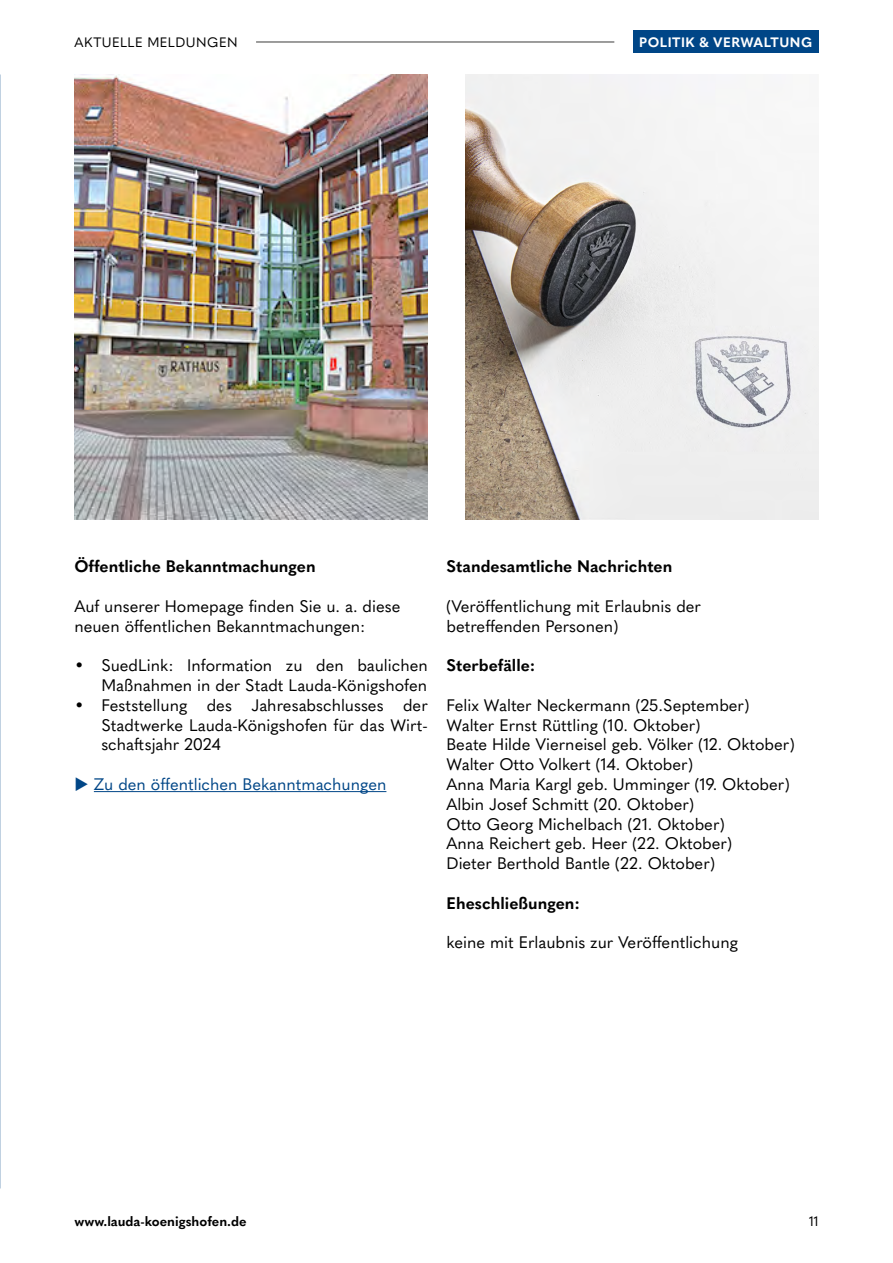
<style>
.page{position:relative;width:893px;height:1263px;background:#fff}
.page>*{position:absolute;margin:0;border:0;box-sizing:border-box;transform-origin:0 0}
.t1{font:16.5px/19.8px "Quasimoda";color:#000}
.t2{font:700 16.5px "Quasimoda";color:#000}
.t3{font:16.5px "Quasimoda";color:#004687}
.t4{font:700 13.5px "Quasimoda";color:#000}
.t5{font:13.5px "Quasimoda";letter-spacing:.04em;color:#000}
.t6{font:700 13.5px "Quasimoda";letter-spacing:.035em;color:#fff}
</style>
<div class="page">
<img style="left:74px;top:74px;width:354px;height:445px">
<img style="left:465px;top:74px;width:354px;height:445px">
<hr style="left:94px;top:791px;width:292px;height:1px;background:#004687">
<div style="left:633px;top:31px;width:186px;height:22px;background:#004687"></div>
<hr style="left:256px;top:42px;width:358px;height:1px;background:#3c3c3b">
<p class="t5" style="left:74px;top:32px;width:165px">AKTUELLE MELDUNGEN</p>
<p class="t6" style="left:639px;top:32px;width:174px">POLITIK &amp; VERWALTUNG</p>
<p class="t2" style="left:74px;top:553px;width:243px">Öffentliche Bekanntmachungen</p>
<p class="t1" style="left:74px;top:595px;width:328px">Auf unserer Homepage finden Sie u. a. diese neuen öffentlichen Bekanntmachungen:</p>
<p class="t1" style="left:74px;top:654px;width:355px;text-align:right">• SuedLink: Information zu den baulichen<br>Maßnahmen in der Stadt Lauda-Königshofen</p>
<p class="t1" style="left:101px;top:694px;width:328px;text-align:justify;text-indent:-27px">• Feststellung des Jahresabschlusses der Stadtwerke Lauda-Königshofen für das Wirt&shy;schaftsjahr 2024</p>
<p class="t3" style="left:74px;top:771px;width:313px">◆ Zu den öffentlichen Bekanntmachungen</p>
<p class="t2" style="left:446px;top:553px;width:227px">Standesamtliche Nachrichten</p>
<p class="t1" style="left:446px;top:595px;width:256px">(Veröffentlichung mit Erlaubnis der betreffenden Personen)</p>
<p class="t2" style="left:446px;top:652px;width:90px">Sterbefälle:</p>
<p class="t1" style="left:446px;top:694px;width:350px">Felix Walter Neckermann (25.September)<br>Walter Ernst Rüttling (10. Oktober)<br>Beate Hilde Vierneisel geb. Völker (12. Oktober)<br>Walter Otto Volkert (14. Oktober)<br>Anna Maria Kargl geb. Umminger (19. Oktober)<br>Albin Josef Schmitt (20. Oktober)<br>Otto Georg Michelbach (21. Oktober)<br>Anna Reichert geb. Heer (22. Oktober)<br>Dieter Berthold Bantle (22. Oktober)</p>
<p class="t2" style="left:446px;top:890px;width:135px">Eheschließungen:</p>
<p class="t1" style="left:446px;top:931px;width:293px">keine mit Erlaubnis zur Veröffentlichung</p>
<p class="t4" style="left:74px;top:1210px;width:174px">www.lauda-koenigshofen.de</p>
<p class="t5" style="left:809px;top:1211px;width:11px">11</p>
</div>
